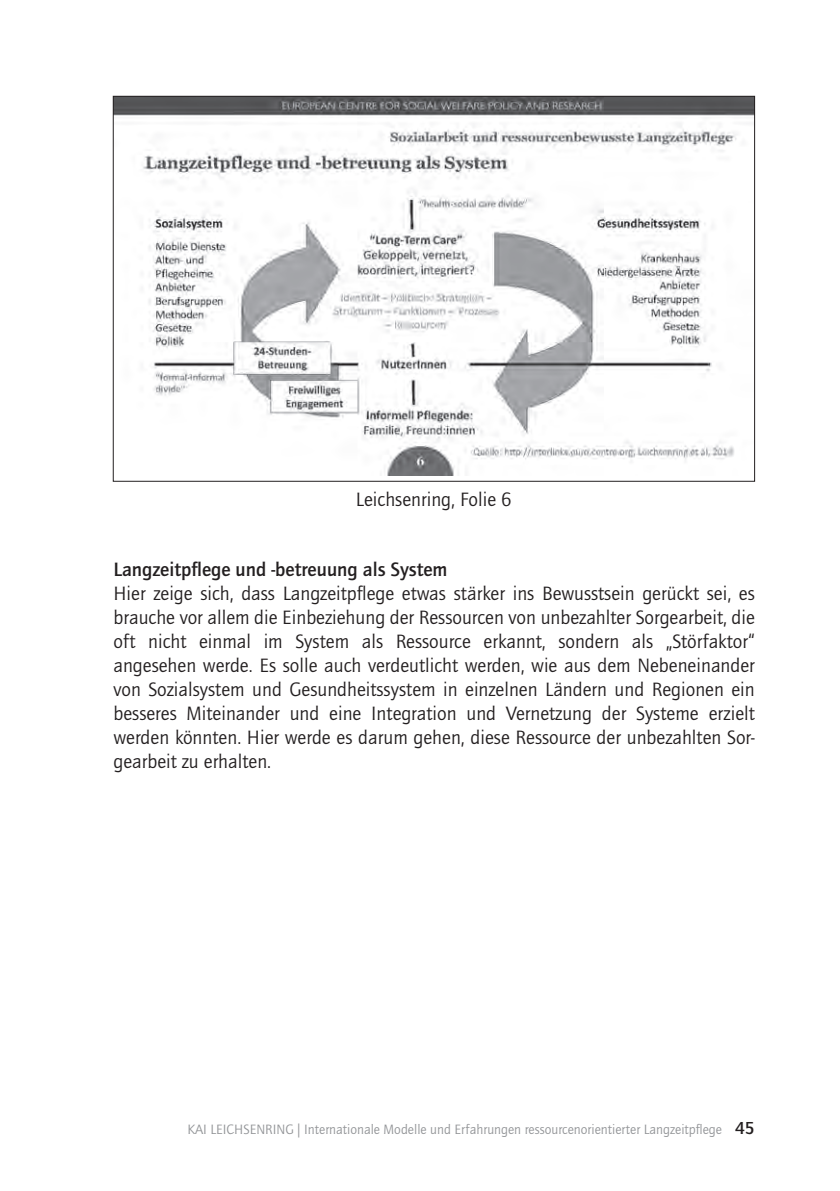
<style>
.page{position:relative;width:840px;height:1191px;background:#fff}
.page>*{position:absolute;margin:0;border:0;box-sizing:border-box;transform-origin:0 0}
.t1{font:20px/24px "Quay Sans ITC Pro";color:#231f20;text-align:justify}
.t2{font:500 20px "Quay Sans ITC Pro";color:#231f20}
.t3{font:500 18px "Quay Sans ITC Pro";color:#231f20}
.t4{font:14px "Quay Sans ITC Pro";color:#939598}
</style>
<div class="page">
<img style="left:115px;top:98px;width:637px;height:377px">
<p class="t1" style="left:356px;top:488px;width:157px">Leichsenring, Folie 6</p>
<p class="t2" style="left:113px;top:557px;width:335px">Langzeitpflege und -betreuung als System</p>
<p class="t1" style="left:113px;top:581px;width:642px">Hier zeige sich, dass Langzeitpflege etwas stärker ins Bewusstsein gerückt sei, es brauche vor allem die Einbeziehung der Ressourcen von unbezahlter Sorgearbeit, die oft nicht einmal im System als Ressource erkannt, sondern als „Störfaktor“ angesehen werde. Es solle auch verdeutlicht werden, wie aus dem Nebeneinander von Sozialsystem und Gesundheitssystem in einzelnen Ländern und Regionen ein besseres Miteinander und eine Integration und Vernetzung der Systeme erzielt werden könnten. Hier werde es darum gehen, diese Ressource der unbezahlten Sor&shy;gearbeit zu erhalten.</p>
<p class="t4" style="left:187px;top:1120px;width:535px">KAI LEICHSENRING | Internationale Modelle und Erfahrungen ressourcenorientierter Langzeitpflege</p>
<p class="t3" style="left:734px;top:1117px;width:21px">45</p>
</div>
